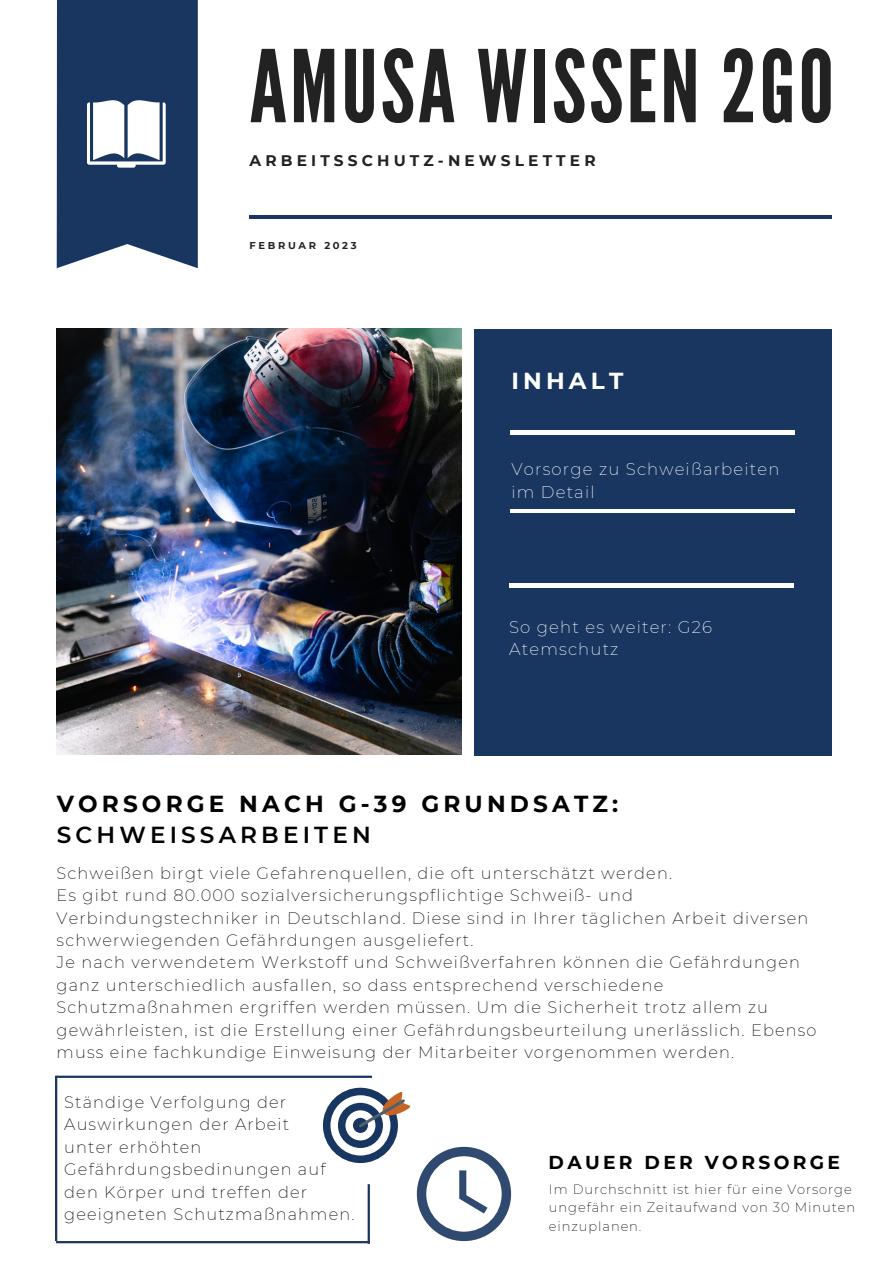
<style>
.page{position:relative;width:893px;height:1264px;background:#fff}
.page>*{position:absolute;margin:0;border:0;box-sizing:border-box;transform-origin:0 0}
.t1{font:99.75px "League Gothic";letter-spacing:.03em;color:#222}
.t2{font:700 23.1px "Montserrat";letter-spacing:.18em;color:#000}
.t3{font:600 23.1px "Montserrat";letter-spacing:.18em;color:#000}
.t4{font:700 23.1px "Montserrat";letter-spacing:.18em;color:#fff}
.t5{font:700 18.6px "Montserrat";letter-spacing:.18em;color:#000}
.t6{font:200 16.5px/22.5px "Montserrat";letter-spacing:.07em;color:#fff}
.t7{font:200 16.2px/22.5px "Montserrat";letter-spacing:.07em;color:#000}
.t8{font:700 15.3px "Montserrat";letter-spacing:.27em;color:#222}
.t9{font:200 13.05px/18.1px "Montserrat";letter-spacing:.07em;color:#000}
.t10{font:700 9.9px "Montserrat";letter-spacing:.27em;color:#222}
</style>
<div class="page">
<svg style="left:57px;top:0;width:141px;height:268px;background:#3c5578"></svg>
<hr style="left:249px;top:215px;width:583px;height:4px;background:#193660">
<img style="left:57px;top:329px;width:404px;height:425px">
<div style="left:474px;top:329px;width:357px;height:426px;background:#193660"></div>
<hr style="left:510px;top:431px;width:284px;height:3px;background:#fff">
<hr style="left:510px;top:509px;width:284px;height:4px;background:#fff">
<hr style="left:509px;top:583px;width:284px;height:4px;background:#fff">
<hr style="left:56px;top:1240px;width:314px;height:3px;background:#193660">
<hr style="left:57px;top:1075px;width:315px;height:2px;background:#193660">
<hr style="left:55px;top:1075px;width:2px;height:165px;background:#193660">
<svg style="left:323px;top:1087px;width:188px;height:153px"></svg>
<h1 class="t1" style="left:249px;top:29px;width:586px">AMUSA WISSEN 2GO</h1>
<p class="t8" style="left:249px;top:151px;width:347px">ARBEITSSCHUTZ-NEWSLETTER</p>
<p class="t10" style="left:249px;top:239px;width:109px">FEBRUAR 2023</p>
<h2 class="t4" style="left:511px;top:366px;width:113px">INHALT</h2>
<p class="t6" style="left:511px;top:458px;width:269px">Vorsorge zu Schweißarbeiten im Detail</p>
<p class="t6" style="left:509px;top:615px;width:204px">So geht es weiter: G26<br>Atemschutz</p>
<h2 class="t2" style="left:57px;top:789px;width:563px">VORSORGE NACH G-39 GRUNDSATZ:</h2>
<h2 class="t3" style="left:57px;top:821px;width:315px">SCHWEISSARBEITEN</h2>
<p class="t7" style="left:57px;top:861px;width:761px">Schweißen birgt viele Gefahrenquellen, die oft unterschätzt werden.<br>Es gibt rund 80.000 sozialversicherungspflichtige Schweiß- und Verbindungstechniker in Deutschland. Diese sind in Ihrer täglichen Arbeit diversen schwerwiegenden Gefährdungen ausgeliefert.<br>Je nach verwendetem Werkstoff und Schweißverfahren können die Gefährdungen ganz unterschiedlich ausfallen, so dass entsprechend verschiedene Schutzmaßnahmen ergriffen werden müssen. Um die Sicherheit trotz allem zu gewährleisten, ist die Erstellung einer Gefährdungsbeurteilung unerlässlich. Ebenso muss eine fachkundige Einweisung der Mitarbeiter vorgenommen werden.</p>
<p class="t7" style="left:64px;top:1090px;width:292px">Ständige Verfolgung der<br>Auswirkungen der Arbeit<br>unter erhöhten<br>Gefährdungsbedinungen auf den Körper und treffen der geeigneten Schutzmaßnahmen.</p>
<p class="t5" style="left:548px;top:1151px;width:293px">DAUER DER VORSORGE</p>
<p class="t9" style="left:549px;top:1180px;width:307px">Im Durchschnitt ist hier für eine Vorsorge ungefähr ein Zeitaufwand von 30 Minuten einzuplanen.</p>
</div>
